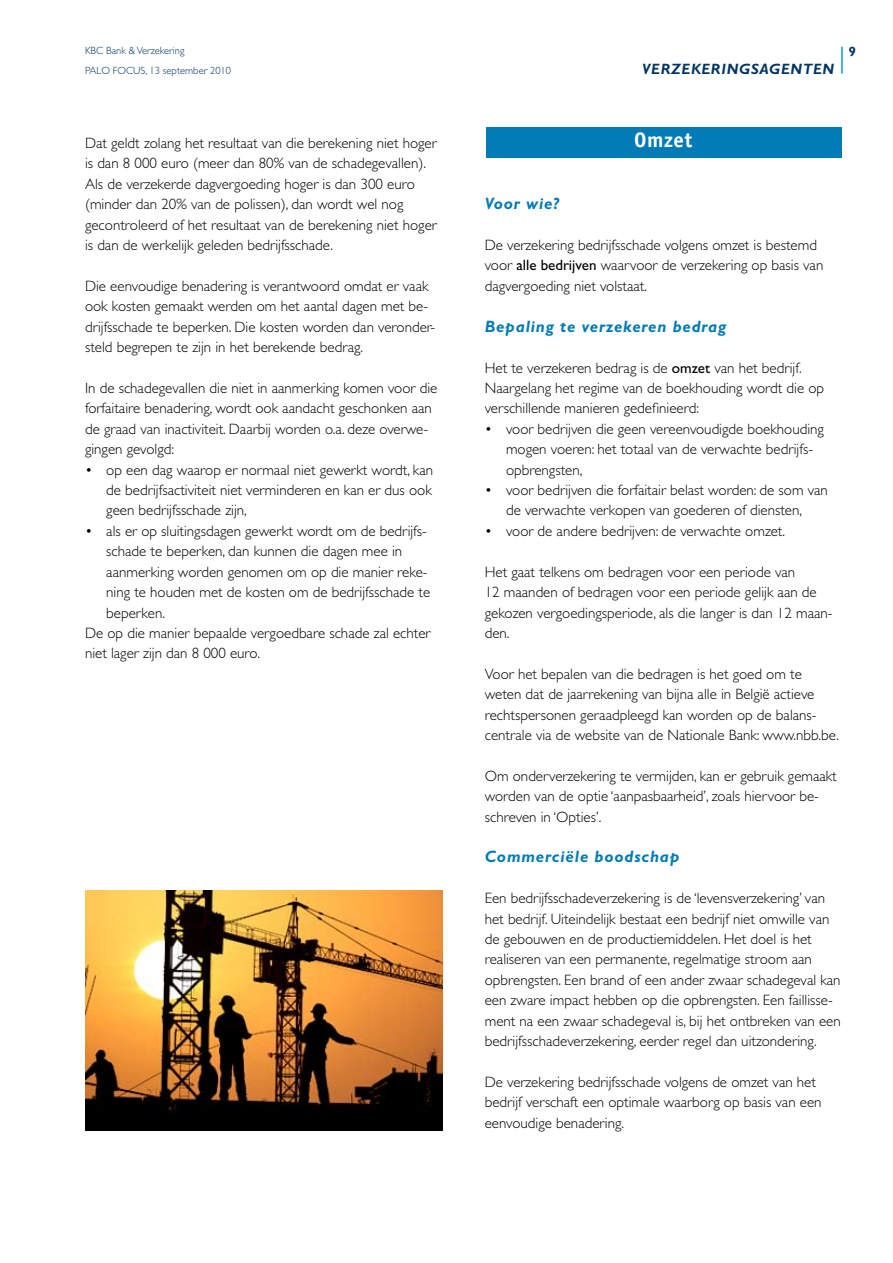
<style>
.page{position:relative;width:893px;height:1263px;background:#fff}
.page>*{position:absolute;margin:0;border:0;box-sizing:border-box;transform-origin:0 0}
.t1{font:700 21px "Officina Sans Std";letter-spacing:.025em;color:#fff}
.t2{font:italic 700 16.5px "Gill Sans Std";letter-spacing:.05em;color:#007bb5}
.t3{font:300 15px/20.4px "Gill Sans Std";color:#000}
.t4{font:italic 700 15px "Gill Sans Std";letter-spacing:.05em;color:#003564}
.t5{font:700 condensed 13.5px "Gill Sans Std";color:#003564}
.t6{font:300 10.5px/19.5px "Gill Sans Std";color:#003564}
.s1{font-weight:400}
</style>
<div class="page">
<hr style="left:841px;top:47px;width:2px;height:27px;background:#009ee3">
<div style="left:486px;top:128px;width:356px;height:30px;background:#007bb5"></div>
<img style="left:85px;top:890px;width:357px;height:240px">
<p class="t6" style="left:85px;top:41px;width:148px">KBC Bank &amp; Verzekering<br>PALO FOCUS, 13 september 2010</p>
<p class="t3" style="left:85px;top:133px;width:353px">Dat geldt zolang het resultaat van die berekening niet hoger is dan 8 000 euro (meer dan 80% van de schadegevallen).<br>Als de verzekerde dagvergoeding hoger is dan 300 euro (minder dan 20% van de polissen), dan wordt wel nog gecontroleerd of het resultaat van de berekening niet hoger is dan de werkelijk geleden bedrijfsschade.</p>
<p class="t3" style="left:85px;top:276px;width:352px">Die eenvoudige benadering is verantwoord omdat er vaak ook kosten gemaakt werden om het aantal dagen met be&shy;drijfsschade te beperken. Die kosten worden dan veronder&shy;steld begrepen te zijn in het berekende bedrag.</p>
<p class="t3" style="left:85px;top:378px;width:354px">In de schadegevallen die niet in aanmerking komen voor die forfaitaire benadering, wordt ook aandacht geschonken aan de graad van inactiviteit. Daarbij worden o.a. deze overwe&shy;gingen gevolgd:</p>
<p class="t3" style="left:106px;top:460px;width:328px;text-align:justify;text-indent:-21px">• op een dag waarop er normaal niet gewerkt wordt, kan de bedrijfsactiviteit niet verminderen en kan er dus ook geen bedrijfsschade zijn,</p>
<p class="t3" style="left:85px;top:521px;width:343px">• als er op sluitingsdagen gewerkt wordt om de bedrijfs-</p>
<p class="t3" style="left:106px;top:541px;width:297px">schade te beperken, dan kunnen die dagen mee in</p>
<p class="t3" style="left:106px;top:562px;width:323px">aanmerking worden genomen om op die manier reke-</p>
<p class="t3" style="left:106px;top:582px;width:325px">ning te houden met de kosten om de bedrijfsschade te</p>
<p class="t3" style="left:106px;top:602px;width:60px">beperken.</p>
<p class="t3" style="left:85px;top:623px;width:347px">De op die manier bepaalde vergoedbare schade zal echter</p>
<p class="t3" style="left:85px;top:643px;width:177px">niet lager zijn dan 8 000 euro.</p>
<p class="t4" style="left:642px;top:60px;width:194px">VERZEKERINGSAGENTEN</p>
<p class="t5" style="left:849px;top:43px;width:9px">9</p>
<h1 class="t1" style="left:634px;top:127px;width:60px">Omzet</h1>
<p class="t2" style="left:485px;top:194px;width:75px">Voor wie?</p>
<p class="t3" style="left:485px;top:235px;width:340px">De verzekering bedrijfsschade volgens omzet is bestemd voor <span class="s1">alle bedrijven</span> waarvoor de verzekering op basis van dagvergoeding niet volstaat.</p>
<p class="t2" style="left:485px;top:317px;width:243px">Bepaling te verzekeren bedrag</p>
<p class="t3" style="left:485px;top:357px;width:341px">Het te verzekeren bedrag is de <span class="s1">omzet</span> van het bedrijf.<br>Naargelang het regime van de boekhouding wordt die op verschillende manieren gedefinieerd:</p>
<p class="t3" style="left:506px;top:419px;width:319px;text-indent:-21px">• voor bedrijven die geen vereenvoudigde boekhouding mogen voeren: het totaal van de verwachte bedrijfs&shy;opbrengsten,</p>
<p class="t3" style="left:485px;top:480px;width:345px;text-align:center">• voor bedrijven die forfaitair belast worden: de som van de verwachte verkopen van goederen of diensten,</p>
<p class="t3" style="left:485px;top:521px;width:302px">• voor de andere bedrijven: de verwachte omzet.</p>
<p class="t3" style="left:485px;top:562px;width:349px">Het gaat telkens om bedragen voor een periode van<br>12 maanden of bedragen voor een periode gelijk aan de gekozen vergoedingsperiode, als die langer is dan 12 maan&shy;den.</p>
<p class="t3" style="left:485px;top:664px;width:356px">Voor het bepalen van die bedragen is het goed om te weten dat de jaarrekening van bijna alle in België actieve rechtspersonen geraadpleegd kan worden op de balans&shy;centrale via de website van de Nationale Bank: www.nbb.be.</p>
<p class="t3" style="left:485px;top:766px;width:354px">Om onderverzekering te vermijden, kan er gebruik gemaakt worden van de optie ‘aanpasbaarheid’, zoals hiervoor be&shy;schreven in ‘Opties’.</p>
<p class="t2" style="left:485px;top:847px;width:196px">Commerciële boodschap</p>
<p class="t3" style="left:485px;top:888px;width:357px">Een bedrijfsschadeverzekering is de ‘levensverzekering’ van het bedrijf. Uiteindelijk bestaat een bedrijf niet omwille van de gebouwen en de productiemiddelen. Het doel is het realiseren van een permanente, regelmatige stroom aan opbrengsten. Een brand of een ander zwaar schadegeval kan een zware impact hebben op die opbrengsten. Een faillisse&shy;ment na een zwaar schadegeval is, bij het ontbreken van een bedrijfsschadeverzekering, eerder regel dan uitzondering.</p>
<p class="t3" style="left:485px;top:1072px;width:338px">De verzekering bedrijfsschade volgens de omzet van het bedrijf verschaft een optimale waarborg op basis van een eenvoudige benadering.</p>
</div>
